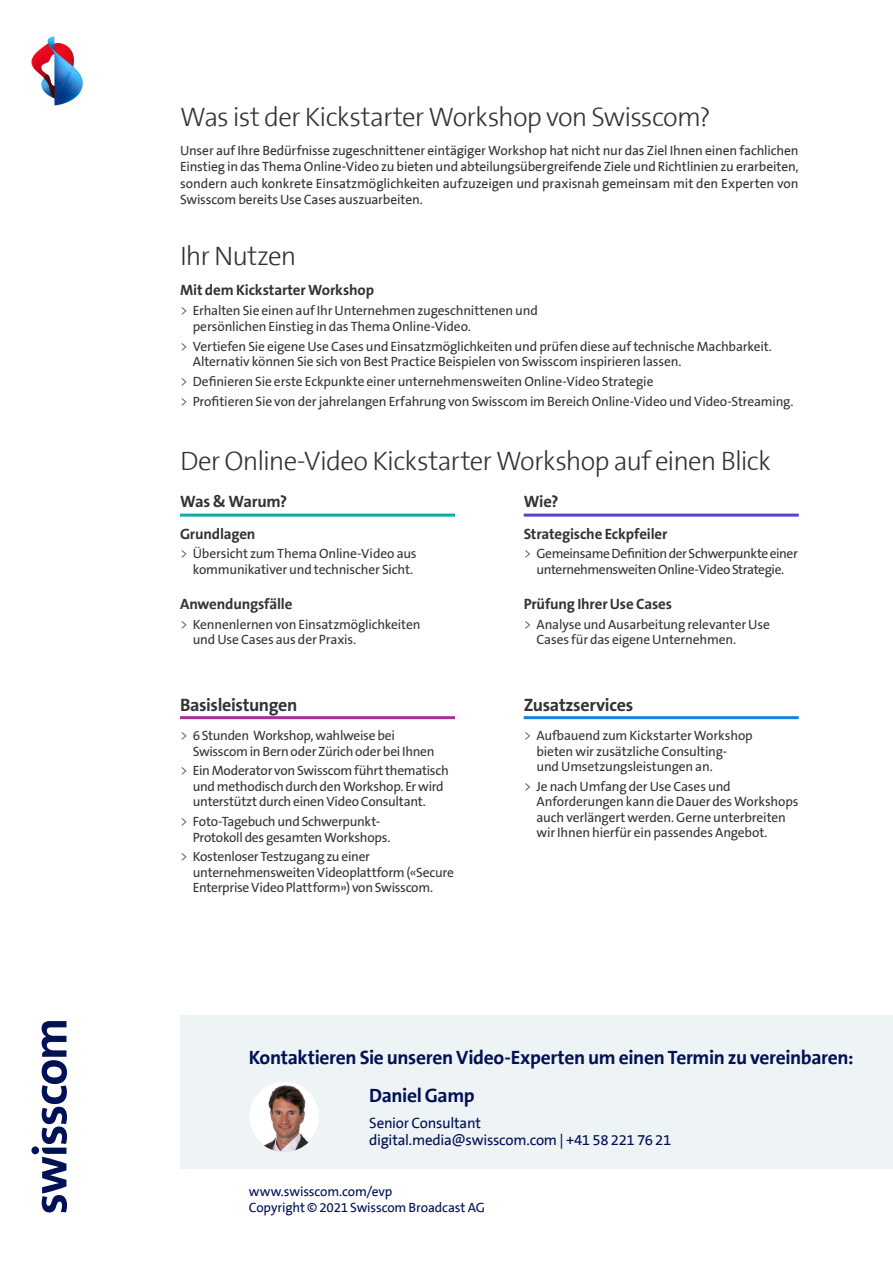
<style>
.page{position:relative;width:893px;height:1263px;background:#fff}
.page>*{position:absolute;margin:0;border:0;box-sizing:border-box;transform-origin:0 0}
._06_Zwischentitel{font:300 27px "The Sans B3";letter-spacing:-.03em;color:#333}
._04_Absatztitel_link{font:700 19.5px "The Sans B7";letter-spacing:-.02em;color:#015}
.Titel{font:700 18px "The Sans B W7";letter-spacing:-.02em;color:#333}
.Absatztitel{font:700 16.5px "The Sans B W7";letter-spacing:-.02em;color:#333}
.Fliesstext{font:700 15px "The Sans B W7";letter-spacing:-.01em;color:#333}
._05_Infotext_linksbü{font:15px/17.2px "The Sans B5";letter-spacing:-.02em;color:#015}
.Fliesstext-2{font:700 15px "The Sans B7";letter-spacing:-.015em;color:#333}
.t1{font:13.5px/15.6px "The Sans B W5 Plain";letter-spacing:-.015em;color:#333}
.Fliesstext-3{font:13.5px/16.2px "The Sans B5";letter-spacing:-.01em;color:#333;text-align:justify}
.t2{font:13.5px/15.6px "The Sans B W5 Plain";letter-spacing:-.035em;color:#333;text-align:center}
.Kontaktangabe{font:13.5px "The Sans B5";letter-spacing:-.01em;color:#015}
.s1{font-family:"The Sans B3";font-weight:300}
</style>
<div class="page">
<svg style="left:31px;top:1021px;width:36px;height:191px"></svg>
<svg style="left:31px;top:37px;width:52px;height:68px"></svg>
<hr style="left:180px;top:514px;width:275px;height:3px;background:#0eaba9">
<hr style="left:180px;top:716px;width:275px;height:3px;background:#a63297">
<hr style="left:524px;top:514px;width:275px;height:3px;background:#5944c6">
<hr style="left:524px;top:716px;width:275px;height:3px;background:#1781e3">
<div style="left:180px;top:1015px;width:713px;height:154px;background:#eef3f6"></div>
<img style="left:249px;top:1081px;width:71px;height:71px;border-radius:36px">
<p class="_06_Zwischentitel" style="left:180px;top:100px;width:532px">Was ist der Kickstarter Workshop von Swisscom?</p>
<p class="Fliesstext-3" style="left:180px;top:143px;width:620px">Unser auf Ihre Bedürfnisse zugeschnittener eintägiger Workshop hat nicht nur das Ziel Ihnen einen fachlichen Einstieg in das Thema Online-Video zu bieten und abteilungsübergreifende Ziele und Richtlinien zu erarbeiten, sondern auch konkrete Einsatzmöglichkeiten aufzuzeigen und praxisnah gemeinsam mit den Experten von Swisscom bereits Use Cases auszuarbeiten.</p>
<p class="_06_Zwischentitel" style="left:180px;top:238px;width:118px">Ihr Nutzen</p>
<p class="Fliesstext" style="left:180px;top:281px;width:196px">Mit dem Kickstarter Workshop</p>
<p class="t1" style="left:193px;top:303px;width:347px;text-indent:-13px"><span class="s1">&gt;</span> Erhalten Sie einen auf Ihr Unternehmen zugeschnittenen und persönlichen Einstieg in das Thema Online-Video.</p>
<p class="t1" style="left:193px;top:338px;width:581px;text-indent:-13px"><span class="s1">&gt;</span> Vertiefen Sie eigene Use Cases und Einsatzmöglichkeiten und prüfen diese auf technische Machbarkeit.<br>Alternativ können Sie sich von Best Practice Beispielen von Swisscom inspirieren lassen.</p>
<p class="t1" style="left:180px;top:374px;width:475px"><span class="s1">&gt;</span> Definieren Sie erste Eckpunkte einer unternehmensweiten Online-Video Strategie</p>
<p class="t1" style="left:180px;top:393px;width:615px"><span class="s1">&gt;</span> Profitieren Sie von der jahrelangen Erfahrung von Swisscom im Bereich Online-Video und Video-Streaming.</p>
<p class="_06_Zwischentitel" style="left:180px;top:444px;width:592px">Der Online-Video Kickstarter Workshop auf einen Blick</p>
<p class="Absatztitel" style="left:180px;top:491px;width:109px">Was &amp; Warum?</p>
<p class="Fliesstext" style="left:180px;top:524px;width:77px">Grundlagen</p>
<p class="t1" style="left:180px;top:546px;width:238px;text-align:right"><span class="s1">&gt;</span> Übersicht zum Thema Online-Video aus kommunikativer und technischer Sicht.</p>
<p class="Fliesstext-2" style="left:180px;top:594px;width:114px">Anwendungsfälle</p>
<p class="t1" style="left:193px;top:616px;width:229px;text-indent:-13px"><span class="s1">&gt;</span> Kennenlernen von Einsatzmöglichkeiten und Use Cases aus der Praxis.</p>
<p class="Titel" style="left:180px;top:693px;width:119px">Basisleistungen</p>
<p class="t1" style="left:193px;top:728px;width:243px;text-indent:-13px"><span class="s1">&gt;</span> 6 Stunden Workshop, wahlweise bei<br>Swisscom in Bern oder Zürich oder bei Ihnen</p>
<p class="t1" style="left:193px;top:763px;width:258px;text-indent:-13px"><span class="s1">&gt;</span> Ein Moderator von Swisscom führt thematisch und methodisch durch den Workshop. Er wird unterstützt durch einen Video Consultant.</p>
<p class="t1" style="left:193px;top:814px;width:199px;text-indent:-13px"><span class="s1">&gt;</span> Foto-Tagebuch und Schwerpunkt-<br>Protokoll des gesamten Workshops.</p>
<p class="t1" style="left:193px;top:849px;width:263px;text-indent:-13px"><span class="s1">&gt;</span> Kostenloser Testzugang zu einer unternehmensweiten Videoplattform («Secure<br>Enterprise Video Plattform») von Swisscom.</p>
<p class="Absatztitel" style="left:524px;top:491px;width:36px">Wie?</p>
<p class="Fliesstext" style="left:524px;top:524px;width:145px">Strategische Eckpfeiler</p>
<p class="t2" style="left:524px;top:546px;width:276px"><span class="s1">&gt;</span> Gemeinsame Definition der Schwerpunkte einer unternehmensweiten Online-Video Strategie.</p>
<p class="Fliesstext" style="left:524px;top:594px;width:150px">Prüfung Ihrer Use Cases</p>
<p class="t1" style="left:536px;top:616px;width:235px;text-indent:-13px"><span class="s1">&gt;</span> Analyse und Ausarbeitung relevanter Use<br>Cases für das eigene Unternehmen.</p>
<p class="Titel" style="left:524px;top:693px;width:111px">Zusatzservices</p>
<p class="t1" style="left:536px;top:728px;width:218px;text-indent:-13px"><span class="s1">&gt;</span> Aufbauend zum Kickstarter Workshop bieten wir zusätzliche Consulting&shy;und Umsetzungsleistungen an.</p>
<p class="t1" style="left:536px;top:778px;width:264px;text-indent:-13px"><span class="s1">&gt;</span> Je nach Umfang der Use Cases und Anforderungen kann die Dauer des Workshops auch verlängert werden. Gerne unterbreiten wir Ihnen hierfür ein passendes Angebot.</p>
<p class="_04_Absatztitel_link" style="left:249px;top:1045px;width:606px">Kontaktieren Sie unseren Video-Experten um einen Termin zu vereinbaren:</p>
<p class="_04_Absatztitel_link" style="left:369px;top:1083px;width:107px">Daniel Gamp</p>
<p class="_05_Infotext_linksbü" style="left:369px;top:1114px;width:304px">Senior Consultant digital.media@swisscom.com | +41 58 221 76 21</p>
<p class="Kontaktangabe" style="left:249px;top:1183px;width:145px">www.swisscom.com/evp</p>
<p class="Kontaktangabe" style="left:249px;top:1199px;width:238px">Copyright © 2021 Swisscom Broadcast AG</p>
</div>
